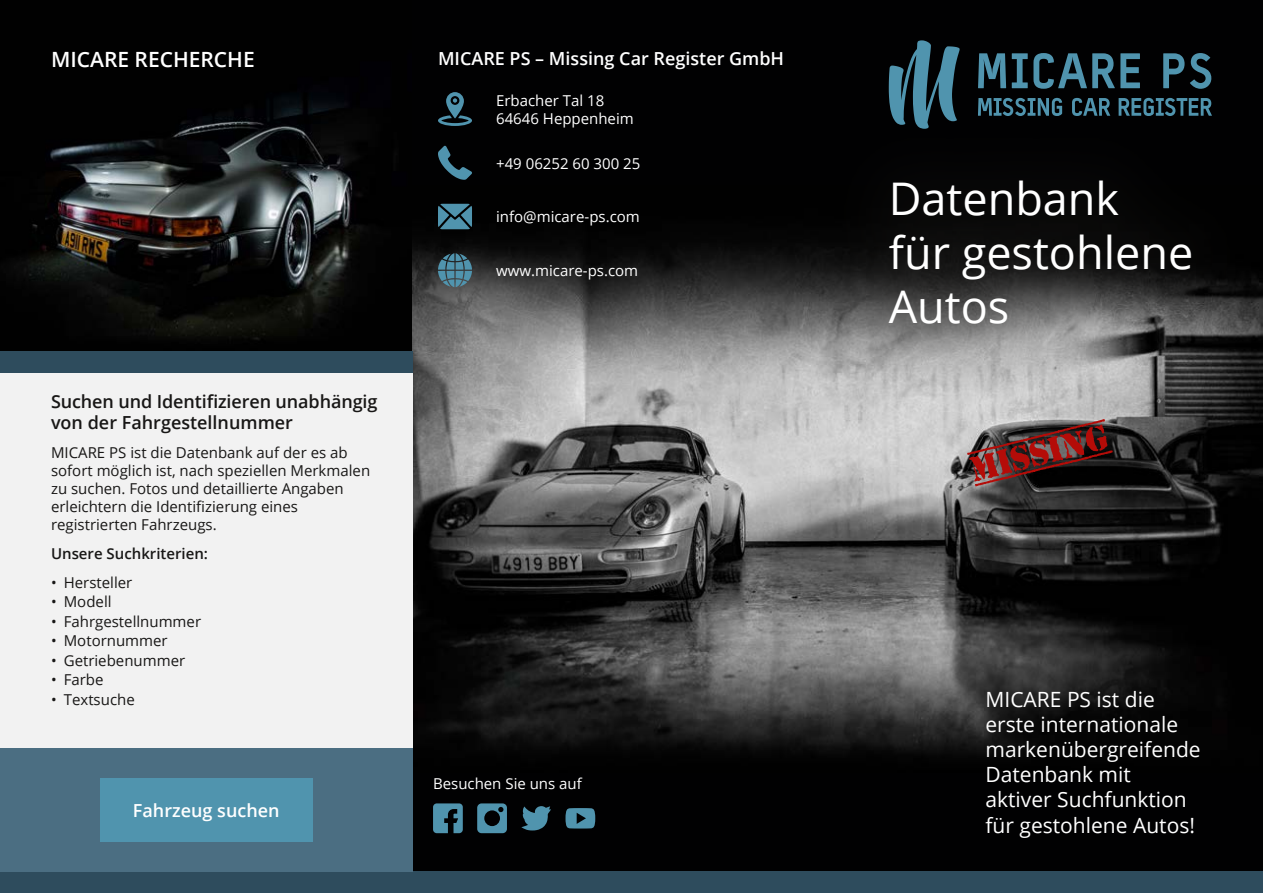
<style>
.page{position:relative;width:1263px;height:893px;background:#fff}
.page>*{position:absolute;margin:0;border:0;box-sizing:border-box;transform-origin:0 0}
.t1{font:45px/54px "Open Sans";color:#fff}
.t2{font:21px/25.2px "Open Sans";color:#fff}
.t3{font:600 21px "Open Sans";color:#fff}
.t4{font:600 18px/21.6px "Open Sans";letter-spacing:-.005em;color:#181716}
.t5{font:600 18px "Open Sans";color:#fff}
.t6{font:15px/18px "Open Sans";color:#181716}
.t7{font:15px/18px "Open Sans";color:#fff}
.t8{font:600 15px "Open Sans";color:#181716}
</style>
<div class="page">
<img style="left:0;top:0;width:412px;height:351px">
<div style="left:412px;top:0;width:851px;height:893px;background:#010102"></div>
<img style="left:412px;top:203px;width:851px;height:569px">
<div style="left:0;top:373px;width:412px;height:375px;background:#f2f2f2"></div>
<div style="left:812px;top:104px;width:451px;height:299px;background:#181716;opacity:.37"></div>
<svg style="left:967px;top:419px;width:146px;height:68px"></svg>
<div style="left:0;top:872px;width:1263px;height:21px;background:#2e4c5d"></div>
<svg style="left:433px;top:803px;width:30px;height:30px"></svg>
<svg style="left:477px;top:803px;width:30px;height:30px"></svg>
<svg style="left:521px;top:806px;width:30px;height:24px"></svg>
<svg style="left:565px;top:808px;width:30px;height:20px"></svg>
<svg style="left:438px;top:92px;width:34px;height:34px"></svg>
<svg style="left:438px;top:146px;width:34px;height:34px"></svg>
<svg style="left:438px;top:204px;width:34px;height:25px"></svg>
<svg style="left:438px;top:253px;width:34px;height:34px"></svg>
<div style="left:0;top:748px;width:412px;height:124px;background:#4b6e82"></div>
<div style="left:0;top:351px;width:412px;height:22px;background:#2e4c5d"></div>
<div style="left:100px;top:778px;width:213px;height:64px;background:#5094ae"></div>
<svg style="left:889px;top:40px;width:71px;height:89px"></svg>
<svg style="left:978px;top:53px;width:28px;height:35px"></svg>
<svg style="left:1012px;top:53px;width:128px;height:36px"></svg>
<svg style="left:1163px;top:53px;width:21px;height:35px"></svg>
<svg style="left:1190px;top:53px;width:21px;height:36px"></svg>
<svg style="left:978px;top:98px;width:84px;height:18px"></svg>
<svg style="left:1072px;top:98px;width:38px;height:18px"></svg>
<svg style="left:1118px;top:98px;width:94px;height:18px"></svg>
<h2 class="t3" style="left:51px;top:45px;width:205px">MICARE RECHERCHE</h2>
<p class="t4" style="left:51px;top:390px;width:328px">Suchen und Identifizieren unabhängig von der Fahrgestellnummer</p>
<p class="t6" style="left:51px;top:443px;width:321px">MICARE PS ist die Datenbank auf der es ab sofort möglich ist, nach speziellen Merkmalen zu suchen. Fotos und detaillierte Angaben erleichtern die Identifizierung eines registrierten Fahrzeugs.</p>
<p class="t8" style="left:51px;top:543px;width:159px">Unsere Suchkriterien:</p>
<p class="t6" style="left:51px;top:573px;width:83px">• Hersteller</p>
<p class="t6" style="left:51px;top:592px;width:62px">• Modell</p>
<p class="t6" style="left:51px;top:612px;width:152px">• Fahrgestellnummer</p>
<p class="t6" style="left:51px;top:631px;width:118px">• Motornummer</p>
<p class="t6" style="left:51px;top:651px;width:136px">• Getriebenummer</p>
<p class="t6" style="left:51px;top:670px;width:54px">• Farbe</p>
<p class="t6" style="left:51px;top:690px;width:85px">• Textsuche</p>
<p class="t5" style="left:133px;top:798px;width:148px">Fahrzeug suchen</p>
<p class="t5" style="left:438px;top:46px;width:348px">MICARE PS – Missing Car Register GmbH</p>
<p class="t7" style="left:496px;top:91px;width:139px">Erbacher Tal 18<br>64646 Heppenheim</p>
<p class="t7" style="left:496px;top:154px;width:146px">+49 06252 60 300 25</p>
<p class="t7" style="left:496px;top:207px;width:145px">info@micare-ps.com</p>
<p class="t7" style="left:496px;top:261px;width:144px">www.micare-ps.com</p>
<p class="t7" style="left:433px;top:774px;width:150px">Besuchen Sie uns auf</p>
<h1 class="t1" style="left:889px;top:170px;width:306px">Datenbank<br>für gestohlene<br>Autos</h1>
<h2 class="t2" style="left:985px;top:686px;width:217px">MICARE PS ist die erste internationale markenübergreifende<br>Datenbank mit aktiver Suchfunktion für gestohlene Autos!</h2>
</div>
